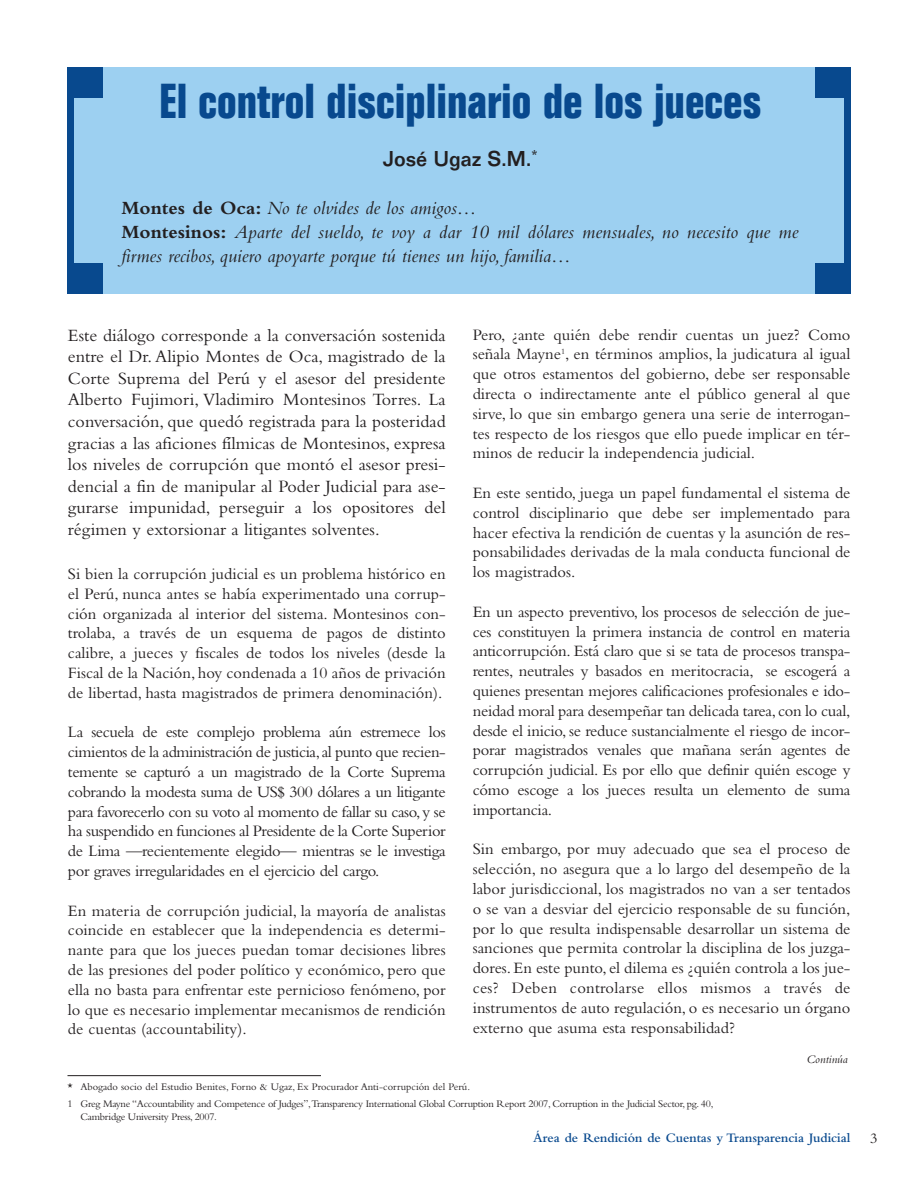
<style>
.page{position:relative;width:918px;height:1188px;background:#fff}
.page>*{position:absolute;margin:0;border:0;box-sizing:border-box;transform-origin:0 0}
.t1{font:700 condensed 48px "Folio";color:#08498e}
.t2{font:500 21px "Folio";color:#231f20}
.t3{font:italic 19.5px/24px "Bembo";color:#231f20}
.t4{font:18px/21.6px "Bembo";color:#231f20;text-align:justify}
.t5{font:16.5px/19.8px "Bembo";color:#231f20;text-align:justify}
.t6{font:15px "Bembo";color:#231f20}
.t7{font:600 13.5px "Bembo";color:#08498e}
.t8{font:italic 12px "Bembo";color:#231f20}
.t9{font:10.5px/17.1px "Bembo";letter-spacing:-.025em;color:#231f20}
.s1{font-weight:700;font-style:normal}
</style>
<div class="page">
<div style="left:71px;top:68px;width:780px;height:226px;background:#9dd0f1"></div>
<hr style="left:68px;top:1075px;width:253px;height:1px;background:#231f20">
<div style="left:68px;top:68px;width:35px;height:226px;background:#08498e"></div>
<div style="left:816px;top:68px;width:35px;height:226px;background:#08498e"></div>
<div style="left:74px;top:98px;width:32px;height:164px;background:#9dd0f1"></div>
<div style="left:814px;top:98px;width:30px;height:164px;background:#9dd0f1"></div>
<h1 class="t1" style="left:159px;top:84px;width:604px">El control disciplinario de los jueces</h1>
<p class="t2" style="left:383px;top:151px;width:156px">José Ugaz S.M.<sup>*</sup></p>
<p class="t3" style="left:122px;top:198px;width:678px"><span class="s1">Montes de Oca:</span> No te olvides de los amigos…<br><span class="s1">Montesinos:</span> Aparte del sueldo, te voy a dar 10 mil dólares mensuales, no necesito que me firmes recibos, quiero apoyarte porque tú tienes un hijo, familia…</p>
<p class="t4" style="left:68px;top:326px;width:379px">Este diálogo corresponde a la conversación sostenida entre el Dr. Alipio Montes de Oca, magistrado de la Corte Suprema del Perú y el asesor del presidente Alberto Fujimori, Vladimiro Montesinos Torres. La conversación, que quedó registrada para la posteridad gracias a las aficiones fílmicas de Montesinos, expresa los niveles de corrupción que montó el asesor presi&shy;dencial a fin de manipular al Poder Judicial para ase&shy;gurarse impunidad, perseguir a los opositores del régimen y extorsionar a litigantes solventes.</p>
<p class="t5" style="left:68px;top:565px;width:379px">Si bien la corrupción judicial es un problema histórico en el Perú, nunca antes se había experimentado una corrup&shy;ción organizada al interior del sistema. Montesinos con&shy;trolaba, a través de un esquema de pagos de distinto calibre, a jueces y fiscales de todos los niveles (desde la Fiscal de la Nación, hoy condenada a 10 años de privación de libertad, hasta magistrados de primera denominación).</p>
<p class="t5" style="left:68px;top:724px;width:379px">La secuela de este complejo problema aún estremece los cimientos de la administración de justicia,al punto que recien&shy;temente se capturó a un magistrado de la Corte Suprema cobrando la modesta suma de US$ 300 dólares a un litigante para favorecerlo con su voto al momento de fallar su caso,y se ha suspendido en funciones al Presidente de la Corte Superior de Lima —recientemente elegido— mientras se le investiga por graves irregularidades en el ejercicio del cargo.</p>
<p class="t5" style="left:68px;top:902px;width:379px">En materia de corrupción judicial, la mayoría de analistas coincide en establecer que la independencia es determi&shy;nante para que los jueces puedan tomar decisiones libres de las presiones del poder político y económico, pero que ella no basta para enfrentar este pernicioso fenómeno, por lo que es necesario implementar mecanismos de rendición de cuentas (accountability).</p>
<p class="t5" style="left:473px;top:326px;width:379px">Pero, ¿ante quién debe rendir cuentas un juez? Como señala Mayne<sup>1</sup>, en términos amplios, la judicatura al igual que otros estamentos del gobierno, debe ser responsable directa o indirectamente ante el público general al que sirve, lo que sin embargo genera una serie de interrogan&shy;tes respecto de los riesgos que ello puede implicar en tér&shy;minos de reducir la independencia judicial.</p>
<p class="t5" style="left:473px;top:484px;width:379px">En este sentido, juega un papel fundamental el sistema de control disciplinario que debe ser implementado para hacer efectiva la rendición de cuentas y la asunción de res&shy;ponsabilidades derivadas de la mala conducta funcional de los magistrados.</p>
<p class="t5" style="left:473px;top:603px;width:379px">En un aspecto preventivo, los procesos de selección de jue&shy;ces constituyen la primera instancia de control en materia anticorrupción. Está claro que si se tata de procesos transpa&shy;rentes, neutrales y basados en meritocracia, se escogerá a quienes presentan mejores calificaciones profesionales e ido&shy;neidad moral para desempeñar tan delicada tarea,con lo cual, desde el inicio, se reduce sustancialmente el riesgo de incor&shy;porar magistrados venales que mañana serán agentes de corrupción judicial. Es por ello que definir quién escoge y cómo escoge a los jueces resulta un elemento de suma importancia.</p>
<p class="t5" style="left:473px;top:841px;width:379px">Sin embargo, por muy adecuado que sea el proceso de selección, no asegura que a lo largo del desempeño de la labor jurisdiccional, los magistrados no van a ser tentados o se van a desviar del ejercicio responsable de su función, por lo que resulta indispensable desarrollar un sistema de sanciones que permita controlar la disciplina de los juzga&shy;dores. En este punto, el dilema es ¿quién controla a los jue&shy;ces? Deben controlarse ellos mismos a través de instrumentos de auto regulación, o es necesario un órgano externo que asuma esta responsabilidad?</p>
<p class="t8" style="left:807px;top:1055px;width:43px">Continúa</p>
<p class="t9" style="left:68px;top:1079px;width:647px">* Abogado socio del Estudio Benites, Forno &amp; Ugaz, Ex Procurador Anti-corrupción del Perú.<br>1 Greg Mayne “Accountability and Competence of Judges”,Transparency International Global Corruption Report 2007, Corruption in the Judicial Sector, pg. 40,</p>
<p class="t9" style="left:80px;top:1109px;width:138px">Cambridge University Press, 2007.</p>
<p class="t7" style="left:533px;top:1133px;width:319px">Área de Rendición de Cuentas y Transparencia Judicial</p>
<p class="t6" style="left:870px;top:1133px;width:9px">3</p>
</div>
